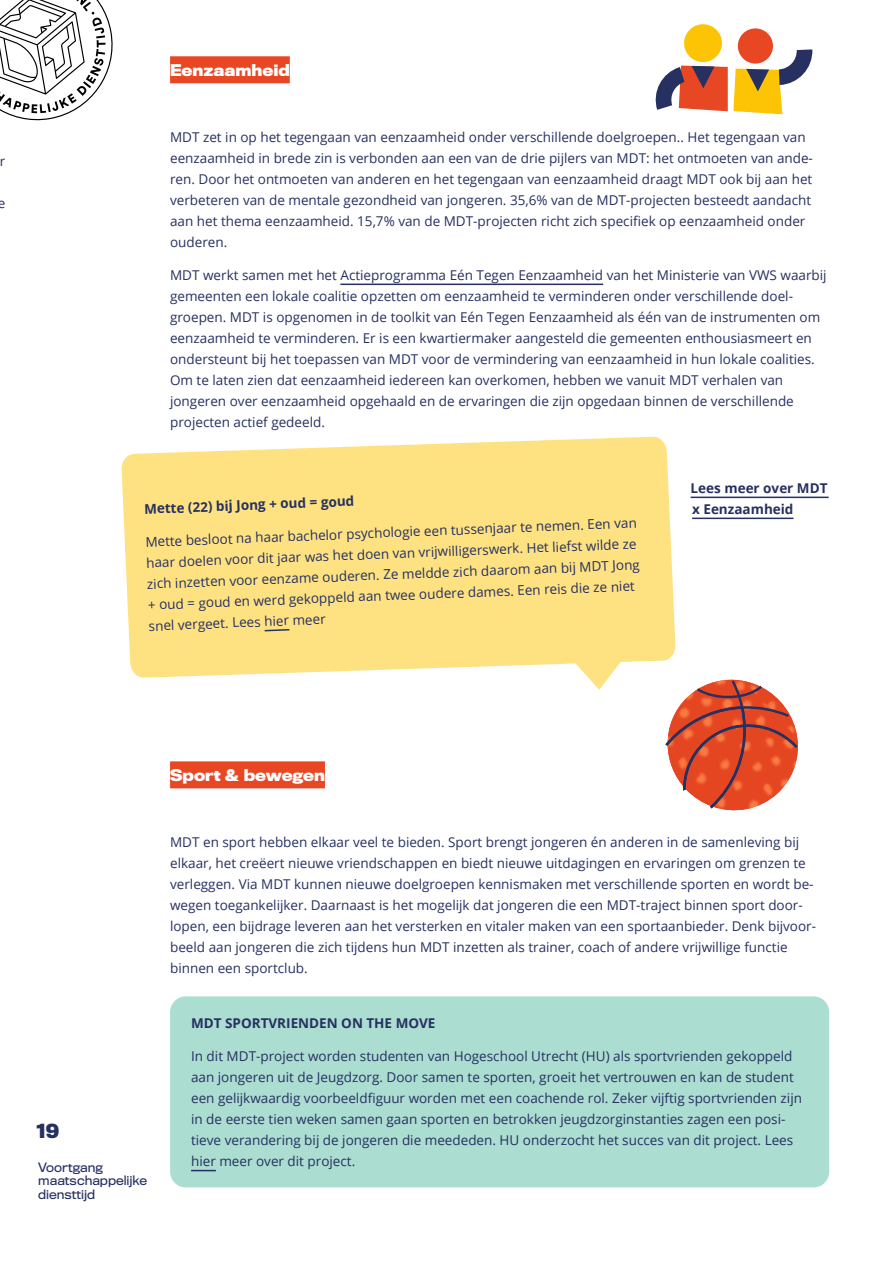
<style>
.page{position:relative;width:893px;height:1263px;background:#fff}
.page>*{position:absolute;margin:0;border:0;box-sizing:border-box;transform-origin:0 0}
.t1{font:700 18px "Titling Gothic FB";color:#263061}
.t2{font:700 15px "Titling Gothic FB";color:#fff}
.t3{font:13.5px/21px "Open Sans";color:#263061}
.t4{font:700 13.5px/21px "Open Sans";color:#263061}
.t5{font:12px/13.8px "Titling Gothic FB";color:#263061}
</style>
<div class="page">
<svg style="left:0;top:0;width:113px;height:121px"></svg>
<div style="left:170px;top:56px;width:120px;height:27px;background:#e84724"></div>
<hr style="left:340px;top:284px;width:263px;height:1px;background:#263061">
<hr style="left:691px;top:497px;width:138px;height:1px;background:#263061">
<hr style="left:692px;top:518px;width:101px;height:1px;background:#263061">
<div style="left:170px;top:761px;width:155px;height:27px;background:#e84724"></div>
<svg style="left:121px;top:436px;width:555px;height:242px;background:#fee48c"></svg>
<svg style="left:263px;top:628px;width:28px;height:4px"></svg>
<svg style="left:572px;top:658px;width:52px;height:32px"></svg>
<div style="left:170px;top:996px;width:659px;height:191px;background:#acddd1;border-radius:16px"></div>
<svg style="left:191px;top:1170px;width:25px;height:1px"></svg>
<svg style="left:655px;top:24px;width:158px;height:90px"></svg>
<svg style="left:665px;top:679px;width:133px;height:132px"></svg>
<p class="t3" style="left:0;top:150px;width:7px">r</p>
<p class="t3" style="left:-3px;top:192px;width:9px">e</p>
<p class="t2" style="left:170px;top:61px;width:121px">Eenzaamheid</p>
<p class="t3" style="left:170px;top:126px;width:644px">MDT zet in op het tegengaan van eenzaamheid onder verschillende doelgroepen.. Het tegengaan van eenzaamheid in brede zin is verbonden aan een van de drie pijlers van MDT: het ontmoeten van ande&shy;ren. Door het ontmoeten van anderen en het tegengaan van eenzaamheid draagt MDT ook bij aan het verbeteren van de mentale gezondheid van jongeren. 35,6% van de MDT-projecten besteedt aandacht aan het thema eenzaamheid. 15,7% van de MDT-projecten richt zich specifiek op eenzaamheid onder ouderen.</p>
<p class="t3" style="left:170px;top:264px;width:658px">MDT werkt samen met het Actieprogramma Eén Tegen Eenzaamheid van het Ministerie van VWS waarbij gemeenten een lokale coalitie opzetten om eenzaamheid te verminderen onder verschillende doel&shy;groepen. MDT is opgenomen in de toolkit van Eén Tegen Eenzaamheid als één van de instrumenten om eenzaamheid te verminderen. Er is een kwartiermaker aangesteld die gemeenten enthousiasmeert en ondersteunt bij het toepassen van MDT voor de vermindering van eenzaamheid in hun lokale coalities.<br>Om te laten zien dat eenzaamheid iedereen kan overkomen, hebben we vanuit MDT verhalen van jongeren over eenzaamheid opgehaald en de ervaringen die zijn opgedaan binnen de verschillende projecten actief gedeeld.</p>
<p class="t4" style="left:144px;top:498px;width:212px;rotate:-2deg">Mette (22) bij Jong + oud = goud</p>
<p class="t3" style="left:145px;top:530px;width:495px;rotate:-2deg">Mette besloot na haar bachelor psychologie een tussenjaar te nemen. Een van haar doelen voor dit jaar was het doen van vrijwilligerswerk. Het liefst wilde ze zich inzetten voor eenzame ouderen. Ze meldde zich daarom aan bij MDT Jong + oud = goud en werd gekoppeld aan twee oudere dames. Een reis die ze niet snel vergeet. Lees hier meer</p>
<p class="t4" style="left:691px;top:477px;width:138px">Lees meer over MDT x Eenzaamheid</p>
<h1 class="t1" style="left:37px;top:1119px;width:24px">19</h1>
<p class="t5" style="left:38px;top:1160px;width:110px">Voortgang maatschappelijke diensttijd</p>
<p class="t2" style="left:170px;top:766px;width:156px">Sport &amp; bewegen</p>
<p class="t3" style="left:170px;top:831px;width:647px">MDT en sport hebben elkaar veel te bieden. Sport brengt jongeren én anderen in de samenleving bij elkaar, het creëert nieuwe vriendschappen en biedt nieuwe uitdagingen en ervaringen om grenzen te verleggen. Via MDT kunnen nieuwe doelgroepen kennismaken met verschillende sporten en wordt be&shy;wegen toegankelijker. Daarnaast is het mogelijk dat jongeren die een MDT-traject binnen sport door&shy;lopen, een bijdrage leveren aan het versterken en vitaler maken van een sportaanbieder. Denk bijvoor&shy;beeld aan jongeren die zich tijdens hun MDT inzetten als trainer, coach of andere vrijwillige functie binnen een sportclub.</p>
<p class="t4" style="left:191px;top:1012px;width:246px">MDT SPORTVRIENDEN ON THE MOVE</p>
<p class="t3" style="left:191px;top:1045px;width:612px">In dit MDT-project worden studenten van Hogeschool Utrecht (HU) als sportvrienden gekoppeld aan jongeren uit de Jeugdzorg. Door samen te sporten, groeit het vertrouwen en kan de student een gelijkwaardig voorbeeldfiguur worden met een coachende rol. Zeker vijftig sportvrienden zijn in de eerste tien weken samen gaan sporten en betrokken jeugdzorginstanties zagen een posi&shy;tieve verandering bij de jongeren die meededen. HU onderzocht het succes van dit project. Lees hier meer over dit project.</p>
</div>
